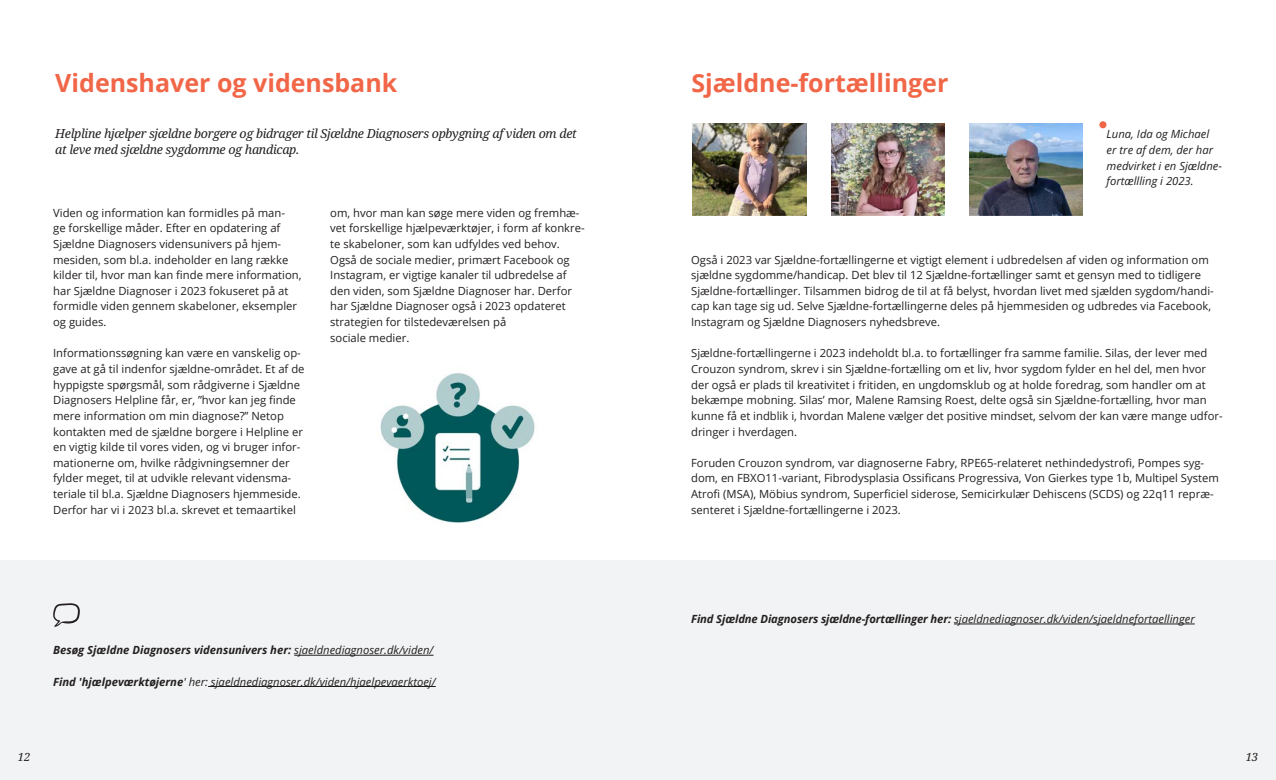
<style>
.page{position:relative;width:1276px;height:780px;background:#fff}
.page>*{position:absolute;margin:0;border:0;box-sizing:border-box;transform-origin:0 0}
.Rubrik_2020{font:700 25px "Open Sans";color:#f26648}
.Manchet{font:italic 12.5px/15.6px "Noto Serif";letter-spacing:-.025em;color:#231f20}
.Brødtekst{font:11.25px/15.6px "Open Sans";color:#231f20}
.Infotekst{font:italic 11.25px "Open Sans";color:#231f20}
.Infotekst_Hvid{font:italic 11.25px "Open Sans";color:#231f20}
.Billedtekst{font:italic 11.25px/15.6px "Open Sans";color:#231f20}
.Infotekst_Hvid-2{font:italic 700 11.25px "Open Sans";color:#231f20}
.t1{font:italic 11.25px "Noto Serif";color:#231f20}
.s1{font-weight:400}
.s2{font-weight:700}
</style>
<div class="page">
<div style="left:0;top:560px;width:1276px;height:220px;background:#f2f3f4"></div>
<hr style="left:954px;top:623px;width:240px;height:1px;background:#231f20">
<svg style="left:53px;top:603px;width:27px;height:24px"></svg>
<hr style="left:294px;top:655px;width:139px;height:1px;background:#231f20">
<hr style="left:208px;top:686px;width:228px;height:1px;background:#231f20">
<img style="left:380px;top:373px;width:155px;height:150px">
<img style="left:692px;top:124px;width:114px;height:92px">
<img style="left:831px;top:124px;width:113px;height:92px">
<img style="left:969px;top:124px;width:114px;height:92px">
<div style="left:1099px;top:121px;width:7px;height:7px;background:#f26648;border-radius:50%"></div>
<p class="Rubrik_2020" style="left:55px;top:65px;width:343px">Videnshaver og vidensbank</p>
<p class="Manchet" style="left:55px;top:126px;width:523px">Helpline hjælper sjældne borgere og bidrager til Sjældne Diagnosers opbygning af viden om det at leve med sjældne sygdomme og handicap.</p>
<p class="Brødtekst" style="left:53px;top:204px;width:250px">Viden og information kan formidles på man-<br>ge forskellige måder. Efter en opdatering af Sjældne Diagnosers vidensunivers på hjem&shy;mesiden, som bl.a. indeholder en lang række kilder til, hvor man kan finde mere information, har Sjældne Diagnoser i 2023 fokuseret på at formidle viden gennem skabeloner, eksempler og guides.</p>
<p class="Brødtekst" style="left:53px;top:345px;width:253px">Informationssøgning kan være en vanskelig op&shy;gave at gå til indenfor sjældne-området. Et af de hyppigste spørgsmål, som rådgiverne i Sjældne Diagnosers Helpline får, er, ”hvor kan jeg finde mere information om min diagnose?” Netop kontakten med de sjældne borgere i Helpline er en vigtig kilde til vores viden, og vi bruger infor&shy;mationerne om, hvilke rådgivningsemner der fylder meget, til at udvikle relevant vidensma&shy;teriale til bl.a. Sjældne Diagnosers hjemmeside.<br>Derfor har vi i 2023 bl.a. skrevet et temaartikel</p>
<p class="Brødtekst" style="left:330px;top:204px;width:256px">om, hvor man kan søge mere viden og fremhæ&shy;vet forskellige hjælpeværktøjer, i form af konkre&shy;te skabeloner, som kan udfyldes ved behov.</p>
<p class="Brødtekst" style="left:330px;top:251px;width:243px">Også de sociale medier, primært Facebook og Instagram, er vigtige kanaler til udbredelse af den viden, som Sjældne Diagnoser har. Derfor har Sjældne Diagnoser også i 2023 opdateret strategien for tilstedeværelsen på<br>sociale medier.</p>
<p class="Infotekst_Hvid-2" style="left:53px;top:642px;width:382px">Besøg Sjældne Diagnosers vidensunivers her: <span class="s1">sjaeldnediagnoser.dk/viden/</span></p>
<p class="Infotekst_Hvid" style="left:53px;top:673px;width:384px"><span class="s2">Find 'hjælpeværktøjerne</span>' her: sjaeldnediagnoser.dk/viden/hjaelpevaerktoej/</p>
<p class="Rubrik_2020" style="left:691px;top:65px;width:258px">Sjældne-fortællinger</p>
<p class="Billedtekst" style="left:1106px;top:126px;width:117px">Luna, Ida og Michael er tre af dem, der har medvirket i en Sjældne&shy;fortællling i 2023.</p>
<p class="Brødtekst" style="left:691px;top:251px;width:524px">Også i 2023 var Sjældne-fortællingerne et vigtigt element i udbredelsen af viden og information om sjældne sygdomme/handicap. Det blev til 12 Sjældne-fortællinger samt et gensyn med to tidligere Sjældne-fortællinger. Tilsammen bidrog de til at få belyst, hvordan livet med sjælden sygdom/handi&shy;cap kan tage sig ud. Selve Sjældne-fortællingerne deles på hjemmesiden og udbredes via Facebook, Instagram og Sjældne Diagnosers nyhedsbreve.</p>
<p class="Brødtekst" style="left:691px;top:345px;width:533px">Sjældne-fortællingerne i 2023 indeholdt bl.a. to fortællinger fra samme familie. Silas, der lever med Crouzon syndrom, skrev i sin Sjældne-fortælling om et liv, hvor sygdom fylder en hel del, men hvor der også er plads til kreativitet i fritiden, en ungdomsklub og at holde foredrag, som handler om at bekæmpe mobning. Silas’ mor, Malene Ramsing Roest, delte også sin Sjældne-fortælling, hvor man kunne få et indblik i, hvordan Malene vælger det positive mindset, selvom der kan være mange udfor&shy;dringer i hverdagen.</p>
<p class="Brødtekst" style="left:691px;top:454px;width:529px">Foruden Crouzon syndrom, var diagnoserne Fabry, RPE65-relateret nethindedystrofi, Pompes syg&shy;dom, en FBXO11-variant, Fibrodysplasia Ossificans Progressiva, Von Gierkes type 1b, Multipel System Atrofi (MSA), Möbius syndrom, Superficiel siderose, Semicirkulær Dehiscens (SCDS) og 22q11 repræ&shy;senteret i Sjældne-fortællingerne i 2023.</p>
<p class="Infotekst" style="left:691px;top:611px;width:505px"><span class="s2">Find Sjældne Diagnosers sjældne-fortællinger her:</span> sjaeldnediagnoser.dk/viden/sjaeldnefortaellinger</p>
<p class="t1" style="left:18px;top:748px;width:14px">12</p>
<p class="t1" style="left:1245px;top:748px;width:14px">13</p>
</div>
